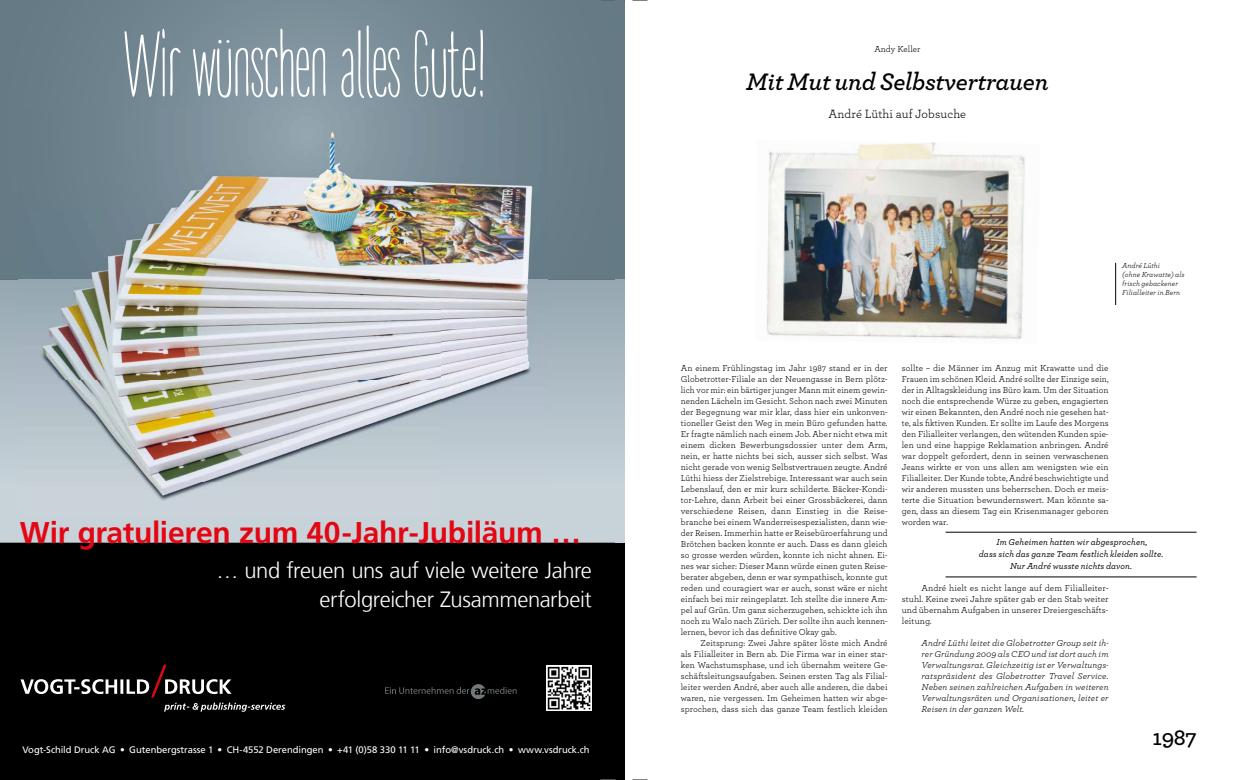
<style>
.page{position:relative;width:1248px;height:780px;background:#fff}
.page>*{position:absolute;margin:0;border:0;box-sizing:border-box;transform-origin:0 0}
.t1{font:90px "ADAYWITHOUTSUN";color:#fff}
.t2{font:700 30px "Frutiger LT Com";letter-spacing:-.01em;color:#e30613}
.t3{font:italic 600 25px "Archer";letter-spacing:-.01em;color:#000}
.t4{font:600 23px "Archer";color:#000}
.t5{font:300 22px/28px "Frutiger LT Com";letter-spacing:-.015em;color:#fff;text-align:right}
.t6{font:12.5px "Archer";letter-spacing:.01em;color:#000}
.t7{font:9.4px "Frutiger LT Com";letter-spacing:-.005em;color:#fff}
.t8{font:9px/11px "Archer";letter-spacing:.01em;color:#000;text-align:justify}
.t9{font:italic 9px/11px "Archer";letter-spacing:.01em;color:#000;text-align:justify}
.t10{font:italic 500 9px/11.8px "Archer";letter-spacing:.01em;color:#000;text-align:center}
.t11{font:italic 7.5px/9px "Archer";letter-spacing:.01em;color:#000}
</style>
<div class="page">
<div style="left:0;top:0;width:624px;height:780px;background:#000"></div>
<svg style="left:0;top:0;width:615px;height:279px;background:#70858f"></svg>
<svg style="left:0;top:279px;width:615px;height:263px;background:#bbc7ce"></svg>
<img style="left:19px;top:109px;width:528px;height:407px">
<svg style="left:385px;top:684px;width:131px;height:15px"></svg>
<img style="left:547px;top:666px;width:44px;height:44px">
<svg style="left:21px;top:664px;width:264px;height:47px"></svg>
<svg style="left:632px;top:0;width:15px;height:1px"></svg>
<svg style="left:632px;top:779px;width:15px;height:1px"></svg>
<img style="left:766px;top:142px;width:259px;height:197px">
<hr style="left:945px;top:532px;width:251px;height:1px;background:#000">
<hr style="left:945px;top:576px;width:251px;height:1px;background:#000">
<hr style="left:1115px;top:263px;width:1px;height:42px;background:#000">
<div style="left:615px;top:0;width:9px;height:282px;background:#647a84"></div>
<svg style="left:615px;top:279px;width:9px;height:263px;background:#b3c0c9"></svg>
<svg style="left:600px;top:0;width:25px;height:2px"></svg>
<svg style="left:600px;top:779px;width:25px;height:1px"></svg>
<h1 class="t1" style="left:125px;top:12px;width:364px">Wir wünschen alles Gute!</h1>
<h1 class="t1" style="left:355px;top:12px;width:19px">l</h1>
<h2 class="t2" style="left:20px;top:514px;width:562px">Wir gratulieren zum 40-Jahr-Jubiläum …</h2>
<h3 class="t5" style="left:216px;top:557px;width:377px">… und freuen uns auf viele weitere Jahre erfolgreicher Zusammenarbeit</h3>
<p class="t7" style="left:22px;top:743px;width:568px">Vogt-Schild Druck AG • Gutenbergstrasse 1 • CH-4552 Derendingen • +41 (0)58 330 11 11 • info@vsdruck.ch • www.vsdruck.ch</p>
<p class="t8" style="left:874px;top:43px;width:47px">Andy Keller</p>
<h3 class="t3" style="left:746px;top:63px;width:304px">Mit Mut und Selbstvertrauen</h3>
<h3 class="t6" style="left:828px;top:105px;width:139px">André Lüthi auf Jobsuche</h3>
<p class="t11" style="left:1122px;top:260px;width:64px">André Lüthi<br>(ohne Krawatte) als frisch gebackener<br>Filialleiter in Bern</p>
<p class="t8" style="left:680px;top:362px;width:208px">An einem Frühlingstag im Jahr 1987 stand er in der Globetrotter-Filiale an der Neuengasse in Bern plötz&shy;lich vor mir: ein bärtiger junger Mann mit einem gewin&shy;nenden Lächeln im Gesicht. Schon nach zwei Minuten der Begegnung war mir klar, dass hier ein unkonven&shy;tioneller Geist den Weg in mein Büro gefunden hatte.<br>Er fragte nämlich nach einem Job. Aber nicht etwa mit einem dicken Bewerbungsdossier unter dem Arm, nein, er hatte nichts bei sich, ausser sich selbst. Was nicht gerade von wenig Selbstvertrauen zeugte. André Lüthi hiess der Zielstrebige. Interessant war auch sein Lebenslauf, den er mir kurz schilderte. Bäcker-Kondi&shy;tor-Lehre, dann Arbeit bei einer Grossbäckerei, dann verschiedene Reisen, dann Einstieg in die Reise&shy;branche bei einem Wanderreisespezialisten, dann wie&shy;der Reisen. Immerhin hatte er Reisebüroerfahrung und Brötchen backen konnte er auch. Dass es dann gleich so grosse werden würden, konnte ich nicht ahnen. Ei&shy;nes war sicher: Dieser Mann würde einen guten Reise&shy;berater abgeben, denn er war sympathisch, konnte gut reden und couragiert war er auch, sonst wäre er nicht einfach bei mir reingeplatzt. Ich stellte die innere Am&shy;pel auf Grün. Um ganz sicherzugehen, schickte ich ihn noch zu Walo nach Zürich. Der sollte ihn auch kennen&shy;lernen, bevor ich das definitive Okay gab.</p>
<p class="t8" style="left:680px;top:637px;width:208px;text-indent:20px">Zeitsprung: Zwei Jahre später löste mich André als Filialleiter in Bern ab. Die Firma war in einer star&shy;ken Wachstumsphase, und ich übernahm weitere Ge&shy;schäftsleitungsaufgaben. Seinen ersten Tag als Filial&shy;leiter werden André, aber auch alle anderen, die dabei waren, nie vergessen. Im Geheimen hatten wir abge&shy;sprochen, dass sich das ganze Team festlich kleiden</p>
<p class="t8" style="left:901px;top:362px;width:208px">sollte – die Männer im Anzug mit Krawatte und die Frauen im schönen Kleid. André sollte der Einzige sein, der in Alltagskleidung ins Büro kam. Um der Situation noch die entsprechende Würze zu geben, engagierten wir einen Bekannten, den André noch nie gesehen hat&shy;te, als fiktiven Kunden. Er sollte im Laufe des Morgens den Filialleiter verlangen, den wütenden Kunden spie&shy;len und eine happige Reklamation anbringen. André war doppelt gefordert, denn in seinen verwaschenen Jeans wirkte er von uns allen am wenigsten wie ein Filialleiter. Der Kunde tobte, André beschwichtigte und wir anderen mussten uns beherrschen. Doch er meis&shy;terte die Situation bewundernswert. Man könnte sa&shy;gen, dass an diesem Tag ein Krisenmanager geboren worden war.</p>
<p class="t10" style="left:978px;top:535px;width:186px">Im Geheimen hatten wir abgesprochen,<br>dass sich das ganze Team festlich kleiden sollte.<br>Nur André wusste nichts davon.</p>
<p class="t8" style="left:901px;top:582px;width:208px;text-indent:20px">André hielt es nicht lange auf dem Filialleiter&shy;stuhl. Keine zwei Jahre später gab er den Stab weiter und übernahm Aufgaben in unserer Dreiergeschäfts&shy;leitung.</p>
<p class="t9" style="left:921px;top:637px;width:188px">André Lüthi leitet die Globetrotter Group seit ih&shy;rer Gründung 2009 als CEO und ist dort auch im Verwaltungsrat. Gleichzeitig ist er Verwaltungs&shy;ratspräsident des Globetrotter Travel Service.<br>Neben seinen zahlreichen Aufgaben in weiteren Verwaltungsräten und Organisationen, leitet er Reisen in der ganzen Welt.</p>
<h3 class="t4" style="left:1152px;top:720px;width:46px">1987</h3>
</div>
